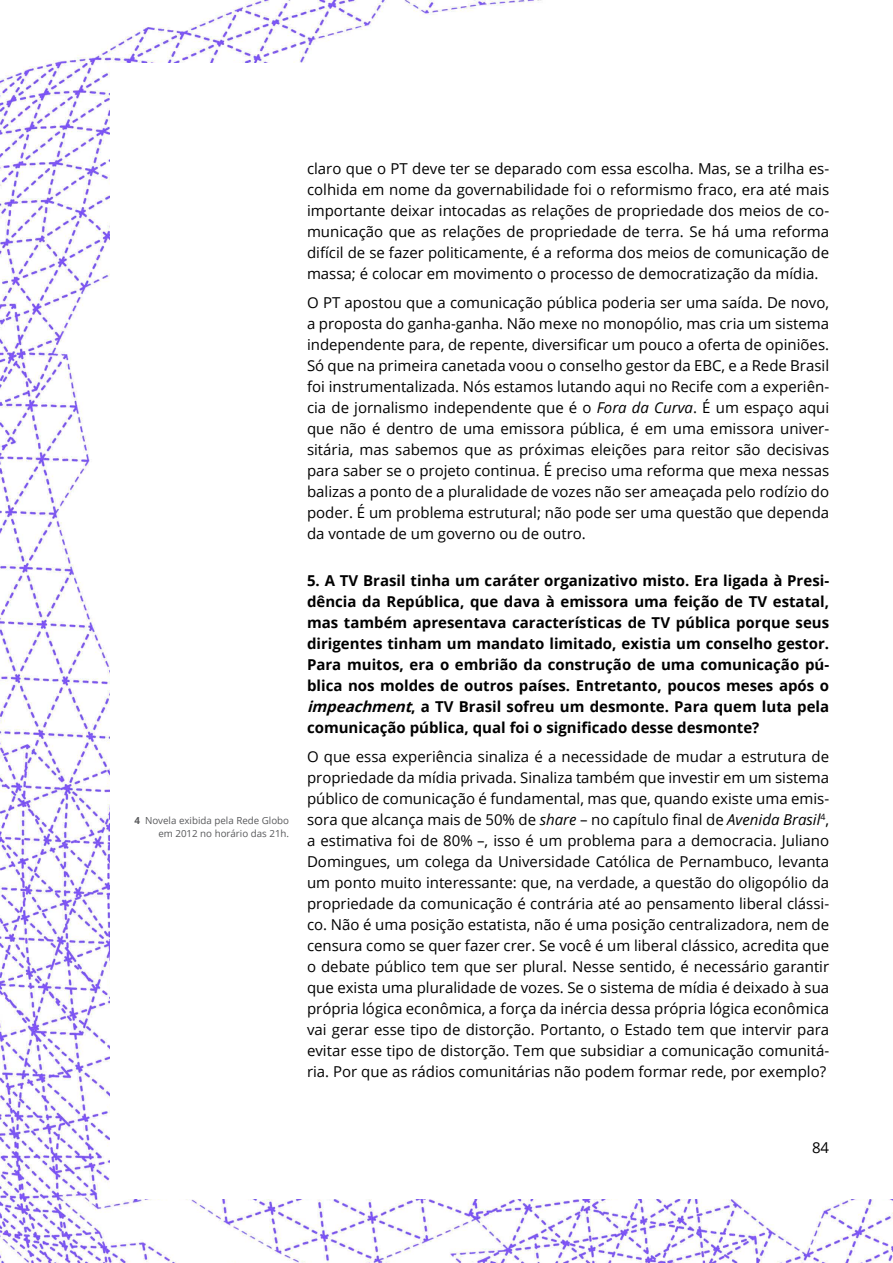
<style>
.page{position:relative;width:893px;height:1263px;background:#fff}
.page>*{position:absolute;margin:0;border:0;box-sizing:border-box;transform-origin:0 0}
.t1{font:15px/21px "Open Sans";color:#000;text-align:justify}
.t2{font:700 15px/21px "Open Sans";color:#000;text-align:justify}
.t3{font:9.75px/13.5px "Open Sans";color:#58595b;text-align:right}
.s1{font-weight:700}
.s2{font-style:italic}
</style>
<div class="page">
<img style="left:0;top:0;width:893px;height:1263px">
<div style="left:111px;top:64px;width:782px;height:1135px;background:#fff"></div>
<p class="t3" style="left:134px;top:813px;width:156px"><span class="s1">4</span> Novela exibida pela Rede Globo em 2012 no horário das 21h.</p>
<p class="t1" style="left:307px;top:157px;width:524px">claro que o PT deve ter se deparado com essa escolha. Mas, se a trilha es&shy;colhida em nome da governabilidade foi o reformismo fraco, era até mais importante deixar intocadas as relações de propriedade dos meios de co&shy;municação que as relações de propriedade de terra. Se há uma reforma difícil de se fazer politicamente, é a reforma dos meios de comunicação de massa; é colocar em movimento o processo de democratização da mídia.</p>
<p class="t1" style="left:307px;top:292px;width:524px">O PT apostou que a comunicação pública poderia ser uma saída. De novo, a proposta do ganha-ganha. Não mexe no monopólio, mas cria um sistema independente para, de repente, diversificar um pouco a oferta de opiniões.<br>Só que na primeira canetada voou o conselho gestor da EBC, e a Rede Brasil foi instrumentalizada. Nós estamos lutando aqui no Recife com a experiên&shy;cia de jornalismo independente que é o <span class="s2">Fora da Curva</span>. É um espaço aqui que não é dentro de uma emissora pública, é em uma emissora univer&shy;sitária, mas sabemos que as próximas eleições para reitor são decisivas para saber se o projeto continua. É preciso uma reforma que mexa nessas balizas a ponto de a pluralidade de vozes não ser ameaçada pelo rodízio do poder. É um problema estrutural; não pode ser uma questão que dependa da vontade de um governo ou de outro.</p>
<p class="t2" style="left:307px;top:569px;width:524px">5. A TV Brasil tinha um caráter organizativo misto. Era ligada à Presi&shy;dência da República, que dava à emissora uma feição de TV estatal, mas também apresentava características de TV pública porque seus dirigentes tinham um mandato limitado, existia um conselho gestor.<br>Para muitos, era o embrião da construção de uma comunicação pú&shy;blica nos moldes de outros países. Entretanto, poucos meses após o <span class="s2">impeachment</span>, a TV Brasil sofreu um desmonte. Para quem luta pela comunicação pública, qual foi o significado desse desmonte?</p>
<p class="t1" style="left:307px;top:746px;width:524px">O que essa experiência sinaliza é a necessidade de mudar a estrutura de propriedade da mídia privada. Sinaliza também que investir em um sistema público de comunicação é fundamental, mas que, quando existe uma emis&shy;sora que alcança mais de 50% de <span class="s2">share</span> – no capítulo final de <span class="s2">Avenida Brasil</span><sup>4</sup>, a estimativa foi de 80% –, isso é um problema para a democracia. Juliano Domingues, um colega da Universidade Católica de Pernambuco, levanta um ponto muito interessante: que, na verdade, a questão do oligopólio da propriedade da comunicação é contrária até ao pensamento liberal clássi&shy;co. Não é uma posição estatista, não é uma posição centralizadora, nem de censura como se quer fazer crer. Se você é um liberal clássico, acredita que o debate público tem que ser plural. Nesse sentido, é necessário garantir que exista uma pluralidade de vozes. Se o sistema de mídia é deixado à sua própria lógica econômica, a força da inércia dessa própria lógica econômica vai gerar esse tipo de distorção. Portanto, o Estado tem que intervir para evitar esse tipo de distorção. Tem que subsidiar a comunicação comunitá&shy;ria. Por que as rádios comunitárias não podem formar rede, por exemplo?</p>
<p class="t1" style="left:812px;top:1137px;width:19px">84</p>
</div>
